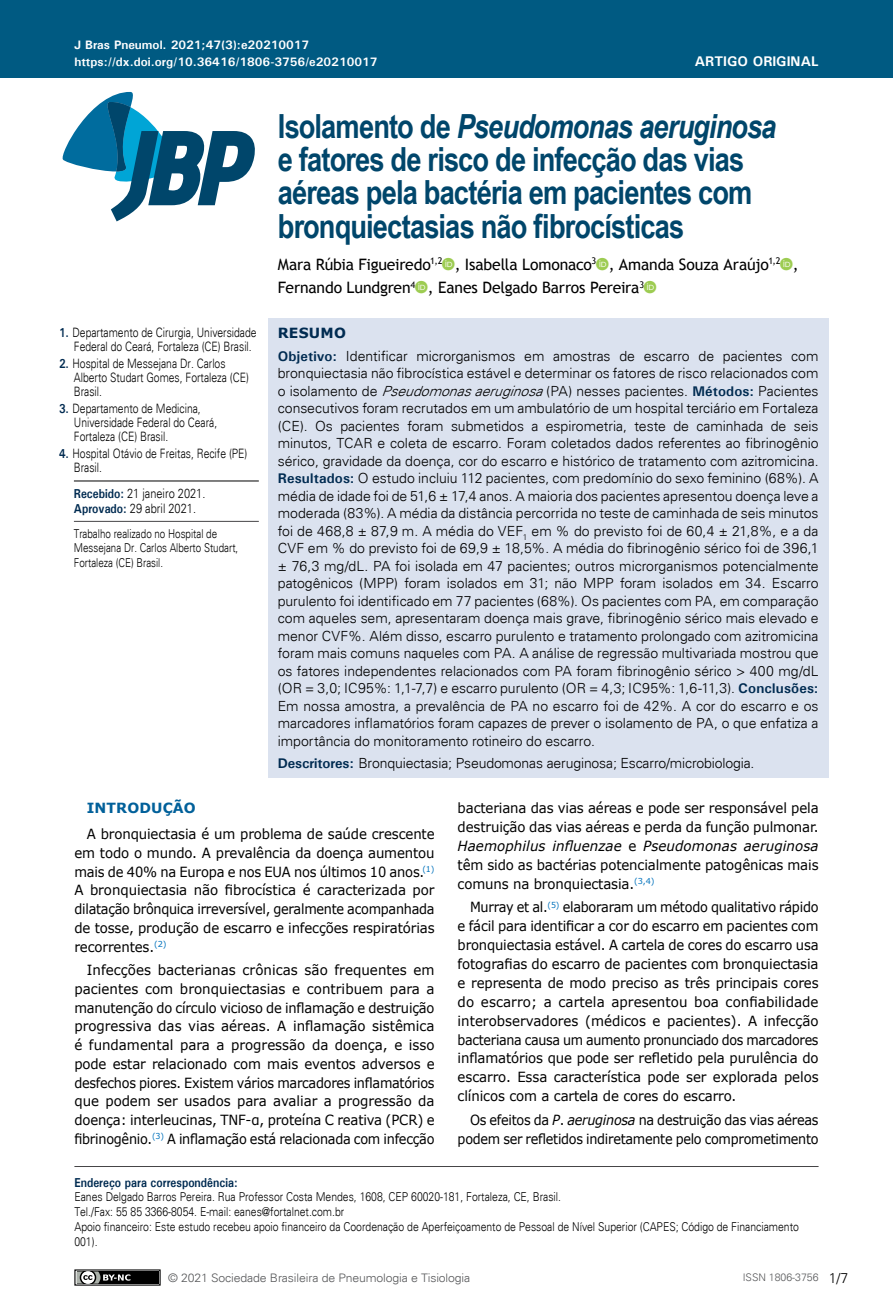
<style>
.page{position:relative;width:893px;height:1315px;background:#fff}
.page>*{position:absolute;margin:0;border:0;box-sizing:border-box;transform-origin:0 0}
.t1{font:700 33.25px/33.2px "Arial Narrow";letter-spacing:-.025em;color:#00466b}
.t2{font:21px "ID font Regular";color:#9dcc52}
.t3{font:15.75px "Trebuchet MS";letter-spacing:-.01em;color:#000}
.t4{font:300 14px/17.5px "Univers";letter-spacing:-.01em;color:#000;text-align:justify}
.t5{font:14px/18.9px "Verdana";letter-spacing:-.01em;color:#000;text-align:justify;scale:.92 1}
.t6{font:14px/18.7px "Verdana";letter-spacing:-.01em;color:#000;text-align:justify;scale:.95 1}
.t7{font:14px/18.7px "Verdana";letter-spacing:-.01em;color:#000;text-align:justify;scale:.96 1}
.t8{font:700 14px "Univers";color:#fff}
.t9{font:700 14px "Verdana";letter-spacing:.01em;color:#01609a}
.t10{font:700 14px "Verdana";letter-spacing:.015em;color:#002b51}
.t11{font:300 12.95px/14px "Univers";color:#000;scale:.8 1}
.t12{font:300 12.95px/14.9px "Univers";color:#000;scale:.85 1}
.t13{font:700 12.95px "Univers";color:#002b51;scale:.85 1}
.t14{font:300 12.25px/14.7px "Univers";color:#000;scale:.85 1}
.t15{font:300 12.25px/14.7px "Univers";color:#000;scale:.8 1}
.t16{font:700 12.25px "Univers";color:#fff}
.t17{font:300 11.72px "Univers";letter-spacing:-.01em;color:#58595b;scale:1.04 1}
.t18{font:300 10.5px "Univers";color:#58595b}
.s1{font-weight:700;color:#002b51}
.s2{font-style:italic}
.s3{font-family:"ID font Regular";font-size:21px;color:#9dcc52}
.s4{font-family:"Trebuchet MS";font-size:15.75px;color:#000}
</style>
<div class="page">
<div style="left:0;top:0;width:893px;height:78px;background:#005a82"></div>
<svg style="left:62px;top:91px;width:193px;height:130px"></svg>
<div style="left:75px;top:1270px;width:85px;height:15px;background:#000"></div>
<div style="left:74px;top:1269px;width:87px;height:16px;border:1px solid #000"></div>
<svg style="left:74px;top:1269px;width:56px;height:17px"></svg>
<div style="left:268px;top:318px;width:560px;height:459px;background:#dbe2ef"></div>
<hr style="left:74px;top:1166px;width:745px;height:1px;background:#464547">
<hr style="left:74px;top:480px;width:185px;height:1px;background:#000">
<hr style="left:74px;top:521px;width:185px;height:1px;background:#464547">
<p class="t16" style="left:74px;top:37px;width:236px">J Bras Pneumol. 2021;47(3):e20210017</p>
<p class="t16" style="left:74px;top:54px;width:305px">https://dx.doi.org/10.36416/1806-3756/e20210017</p>
<p class="t8" style="left:695px;top:52px;width:125px">ARTIGO ORIGINAL</p>
<p class="t11" style="left:74px;top:325px;width:230px;text-indent:-15px"><span class="s1">1.</span> Departamento de Cirurgia, Universidade<br>Federal do Ceará, Fortaleza (CE) Brasil.</p>
<p class="t11" style="left:74px;top:356px;width:220px;text-indent:-15px"><span class="s1">2.</span> Hospital de Messejana Dr. Carlos<br>Alberto Studart Gomes, Fortaleza (CE)<br>Brasil.</p>
<p class="t11" style="left:74px;top:401px;width:181px;text-indent:-15px"><span class="s1">3.</span> Departamento de Medicina,<br>Universidade Federal do Ceará,<br>Fortaleza (CE) Brasil.</p>
<p class="t11" style="left:74px;top:446px;width:218px;text-indent:-15px"><span class="s1">4.</span> Hospital Otávio de Freitas, Recife (PE)<br>Brasil.</p>
<p class="t12" style="left:74px;top:486px;width:156px"><span class="s1">Recebido:</span> 21 janeiro 2021.<br><span class="s1">Aprovado:</span> 29 abril 2021.</p>
<p class="t15" style="left:74px;top:526px;width:207px">Trabalho realizado no Hospital de<br>Messejana Dr. Carlos Alberto Studart,<br>Fortaleza (CE) Brasil.</p>
<h1 class="t1" style="left:278px;top:108px;width:500px">Isolamento de <span class="s2">Pseudomonas aeruginosa </span>e fatores de risco de infecção das vias aéreas pela bactéria em pacientes com bronquiectasias não fibrocísticas</h1>
<p class="t3" style="left:278px;top:255px;width:504px">Mara Rúbia Figueiredo<sup>1,2</sup><span class="s3">a</span>, Isabella Lomonaco<sup>3</sup><span class="s3">a</span>, Amanda Souza Araújo<sup>1,2</sup></p>
<h2 class="t2" style="left:780px;top:253px;width:20px">a<span class="s4">,</span></h2>
<p class="t3" style="left:278px;top:278px;width:368px">Fernando Lundgren<sup>4</sup><span class="s3">a</span>, Eanes Delgado Barros Pereira<sup>3</sup></p>
<h2 class="t2" style="left:644px;top:276px;width:14px">a</h2>
<p class="t10" style="left:278px;top:323px;width:70px">RESUMO</p>
<p class="t4" style="left:278px;top:347px;width:542px"><span class="s1">Objetivo:</span> Identificar microrganismos em amostras de escarro de pacientes com bronquiectasia não fibrocística estável e determinar os fatores de risco relacionados com o isolamento de <span class="s2">Pseudomonasaeruginosa</span>(PA) nesses pacientes. <span class="s1">Métodos:</span> Pacientes consecutivos foram recrutados em um ambulatório de um hospital terciário em Fortaleza (CE). Os pacientes foram submetidos a espirometria, teste de caminhada de seis minutos, TCAR e coleta de escarro. Foram coletados dados referentes ao fibrinogênio sérico, gravidade da doença, cor do escarro e histórico de tratamento com azitromicina.<br><span class="s1">Resultados:</span> O estudo incluiu 112 pacientes, com predomínio do sexo feminino (68%). A média de idade foi de 51,6 ± 17,4 anos. A maioria dos pacientes apresentou doença leve a moderada (83%). A média da distância percorrida no teste de caminhada de seis minutos foi de 468,8 ± 87,9 m. A média do VEF<sub>1</sub> em % do previsto foi de 60,4 ± 21,8%, e a da CVF em % do previsto foi de 69,9 ± 18,5%. A média do fibrinogênio sérico foi de 396,1 ± 76,3 mg/dL. PA foi isolada em 47 pacientes; outros microrganismos potencialmente patogênicos (MPP) foram isolados em 31; não MPP foram isolados em 34. Escarro purulento foi identificado em 77 pacientes (68%). Os pacientes com PA, em comparação com aqueles sem, apresentaram doença mais grave, fibrinogênio sérico mais elevado e menor CVF%. Além disso, escarro purulento e tratamento prolongado com azitromicina foram mais comuns naqueles com PA. A análise de regressão multivariada mostrou que os fatores independentes relacionados com PA foram fibrinogênio sérico &gt; 400 mg/dL (OR = 3,0; IC95%: 1,1-7,7) e escarro purulento (OR = 4,3; IC95%: 1,6-11,3). <span class="s1">Conclusões:<br></span>Em nossa amostra, a prevalência de PA no escarro foi de 42%. A cor do escarro e os marcadores inflamatórios foram capazes de prever o isolamento de PA, o que enfatiza a importância do monitoramento rotineiro do escarro.</p>
<p class="t4" style="left:278px;top:754px;width:478px"><span class="s1">Descritores:</span> Bronquiectasia; Pseudomonas aeruginosa; Escarro/microbiologia.</p>
<p class="t9" style="left:87px;top:798px;width:111px">INTRODUÇÃO</p>
<p class="t6" style="left:74px;top:825px;width:381px;text-indent:12px">A bronquiectasia é um problema de saúde crescente em todo o mundo. A prevalência da doença aumentou mais de 40% na Europa e nos EUA nos últimos 10 anos.<sup>(1)<br></sup>A bronquiectasia não fibrocística é caracterizada por dilatação brônquica irreversível, geralmente acompanhada de tosse, produção de escarro e infecções respiratórias recorrentes.<sup>(2)</sup></p>
<p class="t7" style="left:74px;top:961px;width:377px;text-indent:12px">Infecções bacterianas crônicas são frequentes em pacientes com bronquiectasias e contribuem para a manutenção do círculo vicioso de inflamação e destruição progressiva das vias aéreas. A inflamação sistêmica é fundamental para a progressão da doença, e isso pode estar relacionado com mais eventos adversos e desfechos piores. Existem vários marcadores inflamatórios que podem ser usados para avaliar a progressão da doença: interleucinas, TNF-α, proteína C reativa (PCR) e fibrinogênio.<sup>(3)</sup> A inflamação está relacionada com infecção</p>
<p class="t6" style="left:458px;top:799px;width:381px">bacteriana das vias aéreas e pode ser responsável pela destruição das vias aéreas e perda da função pulmonar.<br><span class="s2">Haemophilus influenzae</span> e <span class="s2">Pseudomonas aeruginosa </span>têm sido as bactérias potencialmente patogênicas mais comuns na bronquiectasia.<sup>(3,4)</sup></p>
<p class="t5" style="left:458px;top:898px;width:394px;text-indent:12px">Murray et al.<sup>(5)</sup> elaboraram um método qualitativo rápido e fácil para identificar a cor do escarro em pacientes com bronquiectasia estável. A cartela de cores do escarro usa fotografias do escarro de pacientes com bronquiectasia e representa de modo preciso as três principais cores do escarro; a cartela apresentou boa confiabilidade interobservadores (médicos e pacientes). A infecção bacteriana causa um aumento pronunciado dos marcadores inflamatórios que pode ser refletido pela purulência do escarro. Essa característica pode ser explorada pelos clínicos com a cartela de cores do escarro.</p>
<p class="t5" style="left:458px;top:1110px;width:394px;text-align:right">Os efeitos da <span class="s2">P</span>. <span class="s2">aeruginosa</span> na destruição das vias aéreas podem ser refletidos indiretamente pelo comprometimento</p>
<p class="t13" style="left:74px;top:1174px;width:194px">Endereço para correspondência:</p>
<p class="t14" style="left:74px;top:1189px;width:854px">Eanes Delgado Barros Pereira. Rua Professor Costa Mendes, 1608, CEP 60020-181, Fortaleza, CE, Brasil.<br>Tel./Fax: 55 85 3366-8054. E-mail: eanes@fortalnet.com.br<br>Apoio financeiro: Este estudo recebeu apoio financeiro da Coordenação de Aperfeiçoamento de Pessoal de Nível Superior (CAPES; Código de Financiamento 001).</p>
<p class="t17" style="left:168px;top:1270px;width:292px">© 2021 Sociedade Brasileira de Pneumologia e Tisiologia</p>
<p class="t18" style="left:743px;top:1271px;width:77px">ISSN 1806-3756</p>
<p class="t4" style="left:829px;top:1269px;width:21px">1/7</p>
</div>
